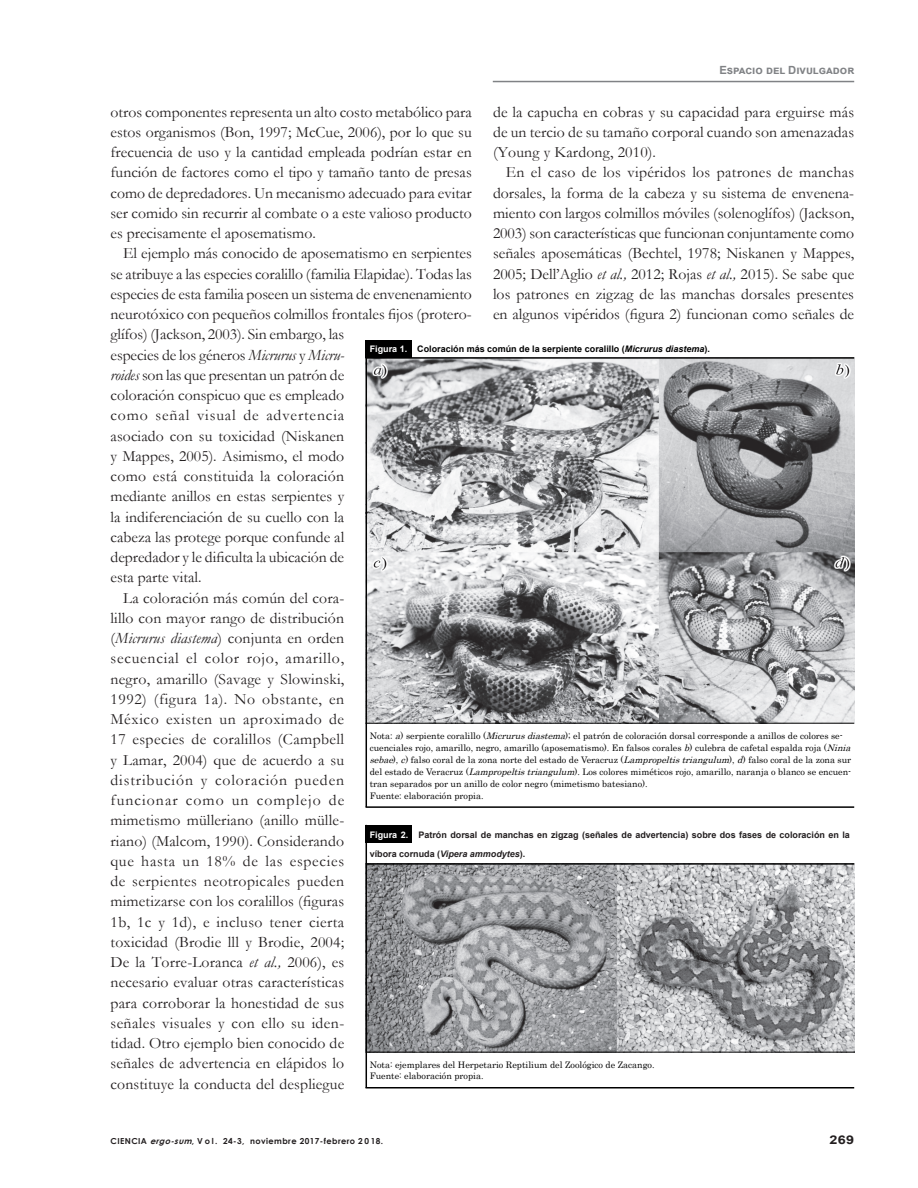
<style>
.page{position:relative;width:918px;height:1188px;background:#fff}
.page>*{position:absolute;margin:0;border:0;box-sizing:border-box;transform-origin:0 0}
.General{font:15.75px/20.2px "Garamond";color:#231f20;text-align:justify}
._1er_parrafo{font:15.75px/20.2px "Garamond";color:#231f20;text-align:justify}
.folio{font:700 12px "Arial";color:#231f20;scale:1.2 1}
.t1{font:700 11.25px "Arial";color:#808285}
.t2{font:9px/12px "Century";color:#000}
.t3{font:700 9px/19.5px "Arial";color:#231f20}
.t4{font:700 9px "Arial";color:#000}
.t5{font:700 8.25px "Century Gothic";letter-spacing:.05em;color:#231f20}
.s1{font-style:italic}
.s2{color:#fff}
</style>
<div class="page">
<hr style="left:493px;top:81px;width:361px;height:1px;background:#808285">
<img style="left:367px;top:865px;width:487px;height:187px">
<div style="left:366px;top:825px;width:46px;height:17px;background:#000"></div>
<hr style="left:366px;top:1087px;width:488px;height:2px;background:#000">
<hr style="left:366px;top:825px;width:1px;height:263px;background:#000">
<hr style="left:366px;top:1052px;width:488px;height:1px;background:#000">
<hr style="left:366px;top:863px;width:488px;height:2px;background:#000">
<img style="left:367px;top:359px;width:487px;height:364px">
<div style="left:366px;top:340px;width:46px;height:18px;background:#000"></div>
<hr style="left:366px;top:806px;width:488px;height:2px;background:#000">
<hr style="left:366px;top:340px;width:1px;height:467px;background:#000">
<hr style="left:366px;top:723px;width:488px;height:1px;background:#000">
<hr style="left:366px;top:357px;width:488px;height:2px;background:#000">
<p class="t1" style="left:719px;top:62px;width:136px">Espacio del Divulgador</p>
<p class="_1er_parrafo" style="left:111px;top:101px;width:363px">otros componentes representa un alto costo metabólico para estos organismos (Bon, 1997; McCue, 2006), por lo que su frecuencia de uso y la cantidad empleada podrían estar en función de factores como el tipo y tamaño tanto de presas como de depredadores. Un mecanismo adecuado para evitar ser comido sin recurrir al combate o a este valioso producto es precisamente el aposematismo.</p>
<p class="General" style="left:111px;top:243px;width:363px;text-align:left;text-indent:13px">El ejemplo más conocido de aposematismo en serpientes se atribuye a las especies coralillo (familia Elapidae). Todas las especies de esta familia poseen un sistema de envenenamiento neurotóxico con pequeños colmillos frontales fijos (protero&shy;glífos) (Jackson, 2003). Sin embargo, las<br>especies de los géneros <span class="s1">Micrurus</span> y <span class="s1">Micru-<br>roides</span> son las que presentan un patrón de<br>coloración conspicuo que es empleado<br>como señal visual de advertencia<br>asociado con su toxicidad (Niskanen<br>y Mappes, 2005). Asimismo, el modo<br>como está constituida la coloración<br>mediante anillos en estas serpientes y<br>la indiferenciación de su cuello con la<br>cabeza las protege porque confunde al<br>depredador y le dificulta la ubicación de<br>esta parte vital.</p>
<p class="General" style="left:111px;top:587px;width:235px;text-indent:13px">La coloración más común del cora&shy;lillo con mayor rango de distribución (<span class="s1">Micrurus diastema</span>) conjunta en orden secuencial el color rojo, amarillo, negro, amarillo (Savage y Slowinski, 1992) (figura 1a). No obstante, en México existen un aproximado de 17 especies de coralillos (Campbell y Lamar, 2004) que de acuerdo a su distribución y coloración pueden funcionar como un complejo de mimetismo mülleriano (anillo mülle&shy;riano) (Malcom, 1990). Considerando que hasta un 18% de las especies de serpientes neotropicales pueden mimetizarse con los coralillos (figuras 1b, 1c y 1d), e incluso tener cierta toxicidad (Brodie lll y Brodie, 2004; De la Torre-Loranca <span class="s1">et al.,</span> 2006), es necesario evaluar otras características para corroborar la honestidad de sus señales visuales y con ello su iden&shy;tidad. Otro ejemplo bien conocido de señales de advertencia en elápidos lo constituye la conducta del despliegue</p>
<p class="General" style="left:493px;top:101px;width:363px">de la capucha en cobras y su capacidad para erguirse más de un tercio de su tamaño corporal cuando son amenazadas (Young y Kardong, 2010).</p>
<p class="General" style="left:493px;top:162px;width:363px;text-indent:13px">En el caso de los vipéridos los patrones de manchas dorsales, la forma de la cabeza y su sistema de envenena&shy;miento con largos colmillos móviles (solenoglífos) (Jackson, 2003) son características que funcionan conjuntamente como señales aposemáticas (Bechtel, 1978; Niskanen y Mappes, 2005; Dell’Aglio <span class="s1">et al.,</span> 2012; Rojas <span class="s1">et al.,</span> 2015). Se sabe que los patrones en zigzag de las manchas dorsales presentes en algunos vipéridos (figura 2) funcionan como señales de</p>
<p class="t4" style="left:370px;top:342px;width:342px"><span class="s2">Figura 1.</span> Coloración más común de la serpiente coralillo (<span class="s1">Micrurus diastema</span>).</p>
<p class="t2" style="left:370px;top:729px;width:486px">Nota: <span class="s1">a</span>) serpiente coralillo (<span class="s1">Micrurusdiastema</span>); el patrón de coloración dorsal corresponde a anillos de colores se&shy;cuenciales rojo, amarillo, negro, amarillo (aposematismo). En falsos corales <span class="s1">b</span>) culebra de cafetal espalda roja (<span class="s1">Ninia sebae</span>), <span class="s1">c</span>) falso coral de la zona norte del estado de Veracruz (<span class="s1">Lampropeltistriangulum</span>), <span class="s1">d</span>) falso coral de la zona sur del estado de Veracruz (<span class="s1">Lampropeltistriangulum</span>). Los colores miméticos rojo, amarillo, naranja o blanco se encuen&shy;tran separados por un anillo de color negro (mimetismo batesiano).<br>Fuente: elaboración propia.</p>
<p class="t3" style="left:370px;top:825px;width:482px"><span class="s2">Figura 2.</span> Patrón dorsal de manchas en zigzag (señales de advertencia) sobre dos fases de coloración en la víbora cornuda (<span class="s1">Vipera ammodytes</span>).</p>
<p class="t2" style="left:370px;top:1059px;width:286px;line-height:10.8px">Nota: ejemplares del Herpetario Reptilium del Zoológico de Zacango.<br>Fuente: elaboración propia.</p>
<p class="t5" style="left:111px;top:1135px;width:274px">CIENCIA <span class="s1">ergo-sum</span>, V o l . 24-3, noviembre 2017-febrero 2 0 18.</p>
<p class="folio" style="left:830px;top:1131px;width:22px">269</p>
</div>
